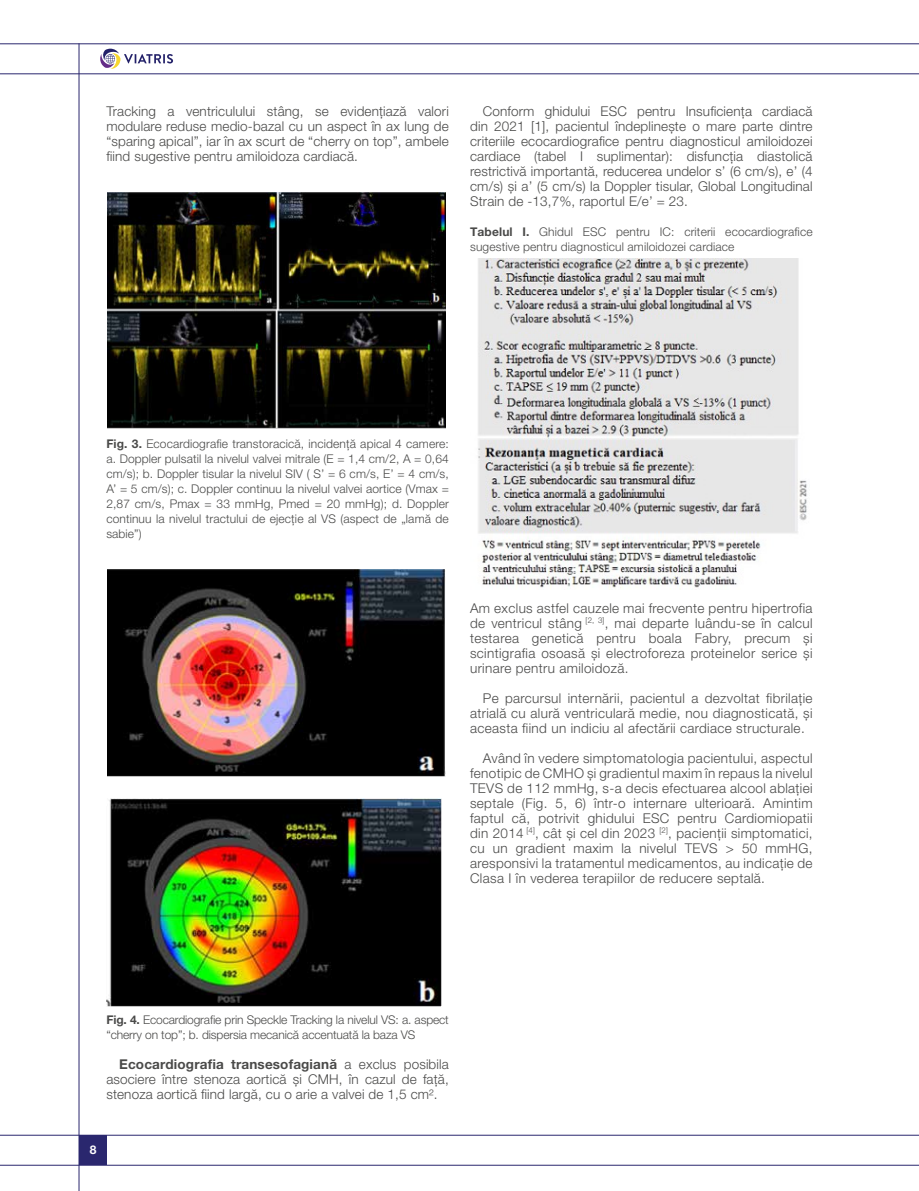
<style>
.page{position:relative;width:919px;height:1191px;background:#fff}
.page>*{position:absolute;margin:0;border:0;box-sizing:border-box;transform-origin:0 0}
.t1{font:300 13.5px/15px "Helvetica Neue LT Pro";letter-spacing:.01em;color:#4a4a49;text-align:justify}
.t2{font:300 12px/15px "Helvetica Neue LT Pro";letter-spacing:.01em;color:#4a4a49;text-align:justify}
.t3{font:300 12px/15px "Helvetica Neue LT Pro";letter-spacing:-.01em;color:#4a4a49}
.t4{font:700 12px "Helvetica Neue LT Pro";color:#fff}
.s1{font-weight:700}
</style>
<div class="page">
<hr style="left:0;top:43px;width:918px;height:1px;background:#2a276e">
<hr style="left:0;top:73px;width:918px;height:1px;background:#2a276e">
<hr style="left:0;top:1134px;width:918px;height:1px;background:#2a276e">
<hr style="left:0;top:1164px;width:918px;height:1px;background:#2a276e">
<hr style="left:79px;top:43px;width:1px;height:1148px;background:#2a276e">
<div style="left:79px;top:1135px;width:28px;height:29px;background:#2a276e"></div>
<svg style="left:100px;top:49px;width:73px;height:20px"></svg>
<img style="left:107px;top:192px;width:339px;height:236px">
<img style="left:108px;top:569px;width:337px;height:208px">
<img style="left:106px;top:798px;width:336px;height:209px">
<img style="left:478px;top:258px;width:329px;height:331px">
<p class="t1" style="left:106px;top:103px;width:344px">Tracking a ventriculului stâng, se evidențiază valori modulare reduse medio-bazal cu un aspect în ax lung de “sparing apical”, iar în ax scurt de “cherry on top”, ambele fiind sugestive pentru amiloidoza cardiacă.</p>
<p class="t1" style="left:470px;top:103px;width:344px;text-indent:13px">Conform ghidului ESC pentru Insuficiența cardiacă din 2021 [1], pacientul îndeplinește o mare parte dintre criteriile ecocardiografice pentru diagnosticul amiloidozei cardiace (tabel I suplimentar): disfuncția diastolică restrictivă importantă, reducerea undelor s’ (6 cm/s), e’ (4 cm/s) și a’ (5 cm/s) la Doppler tisular, Global Longitudinal Strain de -13,7%, raportul E/e’ = 23.</p>
<p class="t2" style="left:470px;top:224px;width:344px"><span class="s1">Tabelul I.</span> Ghidul ESC pentru IC: criterii ecocardiografice sugestive pentru diagnosticul amiloidozei cardiace</p>
<p class="t2" style="left:106px;top:435px;width:344px"><span class="s1">Fig. 3.</span> Ecocardiografie transtoracică, incidență apical 4 camere: a. Doppler pulsatil la nivelul valvei mitrale (E = 1,4 cm/2, A = 0,64 cm/s); b. Doppler tisular la nivelul SIV ( S’ = 6 cm/s, E’ = 4 cm/s, A’ = 5 cm/s); c. Doppler continuu la nivelul valvei aortice (Vmax = 2,87 cm/s, Pmax = 33 mmHg, Pmed = 20 mmHg); d. Doppler continuu la nivelul tractului de ejecție al VS (aspect de „lamă de sabie”)</p>
<p class="t1" style="left:470px;top:600px;width:344px">Am exclus astfel cauzele mai frecvente pentru hipertrofia de ventricul stâng <sup>[2,</sup> <sup>3]</sup>, mai departe luându-se în calcul testarea genetică pentru boala Fabry, precum și scintigrafia osoasă și electroforeza proteinelor serice și urinare pentru amiloidoză.</p>
<p class="t1" style="left:470px;top:690px;width:344px;text-indent:13px">Pe parcursul internării, pacientul a dezvoltat fibrilație atrială cu alură ventriculară medie, nou diagnosticată, și aceasta fiind un indiciu al afectării cardiace structurale.</p>
<p class="t1" style="left:470px;top:750px;width:344px;text-indent:13px">Având în vedere simptomatologia pacientului, aspectul fenotipic de CMHO și gradientul maxim în repaus la nivelul TEVS de 112 mmHg, s-a decis efectuarea alcool ablației septale (Fig. 5, 6) într-o internare ulterioară. Amintim faptul că, potrivit ghidului ESC pentru Cardiomiopatii din 2014 <sup>[4]</sup>, cât și cel din 2023 <sup>[2]</sup>, pacienții simptomatici, cu un gradient maxim la nivelul TEVS &gt; 50 mmHG, aresponsivi la tratamentul medicamentos, au indicație de Clasa I în vederea terapiilor de reducere septală.</p>
<p class="t3" style="left:106px;top:1011px;width:344px"><span class="s1">Fig. 4.</span> Ecocardiografie prin Speckle Tracking la nivelul VS: a. aspect “cherry on top”; b. dispersia mecanică accentuată la baza VS</p>
<p class="t1" style="left:106px;top:1056px;width:344px;text-indent:13px"><span class="s1">Ecocardiografia transesofagiană</span> a exclus posibila asociere între stenoza aortică și CMH, în cazul de față, stenoza aortică fiind largă, cu o arie a valvei de 1,5 cm².</p>
<p class="t4" style="left:90px;top:1142px;width:8px">8</p>
</div>
